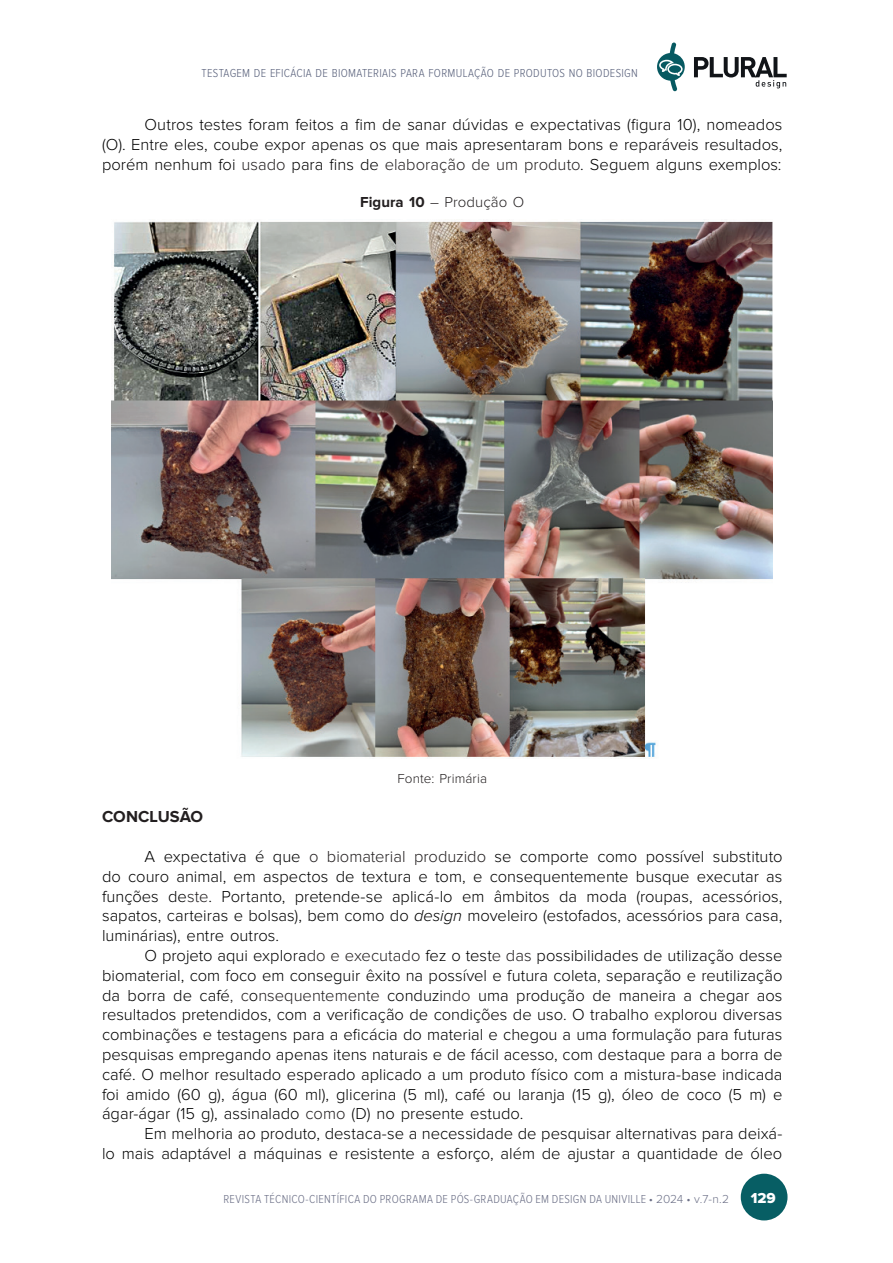
<style>
.page{position:relative;width:893px;height:1263px;background:#fff}
.page>*{position:absolute;margin:0;border:0;box-sizing:border-box;transform-origin:0 0}
.t1{font:300 16.5px/19.8px "Proxima Nova";color:#000001;text-align:justify}
.t2{font:700 16.5px "Proxima Nova";color:#231f20}
.t3{font:300 15px "Proxima Nova";letter-spacing:.005em;color:#231f20}
.t4{font:15px "Proxima Nova Extrabld";color:#fff}
.t5{font:300 13.5px "Proxima Nova";letter-spacing:.01em;color:#231f20}
.t6{font:300 12px "Proxima Nova Cond";letter-spacing:.025em;color:#6c7087}
.t7{font:300 12px "Proxima Nova Cond";letter-spacing:.025em;color:#5a627c}
.s1{color:#231f20}
.s2{font-weight:700}
.s3{font-style:italic}
.s4{font-family:"Proxima Nova"}
</style>
<div class="page">
<svg style="left:694px;top:57px;width:93px;height:31px"></svg>
<svg style="left:657px;top:42px;width:28px;height:49px"></svg>
<div style="left:741px;top:1174px;width:46px;height:46px;background:#075e64;border-radius:50%"></div>
<img style="left:112px;top:221px;width:660px;height:538px">
<p class="t7" style="left:201px;top:67px;width:438px">TESTAGEM DE EFICÁCIA DE BIOMATERIAIS PARA FORMULAÇÃO DE PRODUTOS NO BIODESIGN</p>
<p class="t1" style="left:102px;top:115px;width:682px;text-indent:43px">Outros testes foram feitos a fim de sanar dúvidas e expectativas (figura 10), nomeados (O). Entre eles, coube expor apenas os que mais apresentaram bons e reparáveis resultados, porém nenhum foi <span class="s1">usado</span> para fins de <span class="s1">elaboração de um produto</span>. Seguem alguns exemplos:</p>
<p class="t3" style="left:360px;top:196px;width:166px"><span class="s2">Figura 10</span> – Produção O</p>
<p class="t5" style="left:397px;top:772px;width:91px">Fonte: Primária</p>
<p class="t2" style="left:102px;top:809px;width:103px">CONCLUSÃO</p>
<p class="t1" style="left:102px;top:847px;width:682px;text-indent:43px">A expectativa é qu e <span class="s1">o biomaterial produzido</span> se comporte como possível substituto do couro animal, em aspectos de textura e tom, e consequentemente busque executar as funções de<span class="s1">ste</span>. Portanto, pretende-se aplicá-lo em âmbitos da moda (roupas, acessórios, sapatos, carteiras e bolsas), bem como do <span class="s3">design</span> moveleiro (estofados, acessórios para casa, luminárias), entre outros.</p>
<p class="t1" style="left:102px;top:946px;width:682px;text-indent:43px">O projeto aqui explora<span class="s1">do e executado</span> fez o test<span class="s1">e das</span> possibilidades de utilização desse biomaterial, com foco em conseguir êxito na possível e futura coleta, separação e reutilização da borra de café<span class="s1">, c</span>o<span class="s1">nsequentemente</span> conduzi<span class="s1">ndo</span> uma produção de maneira a chegar aos resultados pretendidos, com a verificação de condições de uso. O trabalho <span class="s1">e</span>xplorou diversas combinações e testagens para a eficácia do material e chegou a uma formulação para futuras pesquisas empregando apenas itens naturais e de fácil acesso, com destaque para a borra de café. O melhor resultado esperado aplicado a um produto físico com a mistura-base indicada foi amido (60 g), água (60 ml), glicerina (5 ml), café ou laranja (15 g), óleo de coco (5 m) e ágar-ágar (15 g), assinalado <span class="s1">como</span> (D) no presente estudo.</p>
<p class="t1" style="left:102px;top:1124px;width:682px;text-align:right">Em melhoria ao produto, destaca-se a necessidade de pesquisar alternativas para deixá-<br>lo mais adaptável a máquinas e resistente a esforço, além de ajustar a quantidade de óleo</p>
<p class="t6" style="left:223px;top:1193px;width:507px">REVISTA TÉCNICO-CIENTÍFICA DO PROGRAMA DE PÓS-GRADUAÇÃO EM DESIGN DA UNIVILLE • <span class="s4">2024 • v.7-n.2</span></p>
<p class="t4" style="left:751px;top:1191px;width:27px">129</p>
</div>
